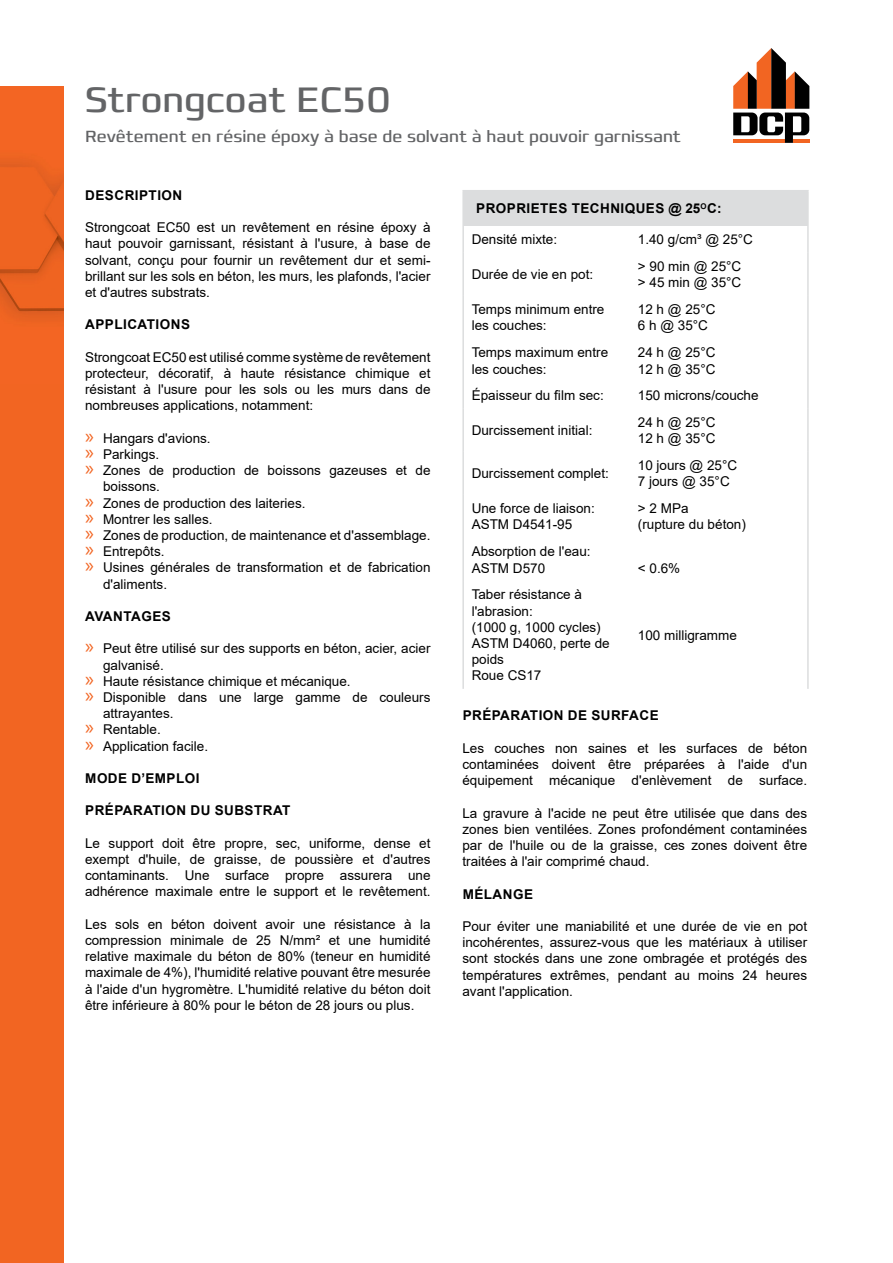
<style>
.page{position:relative;width:893px;height:1263px;background:#fff}
.page>*{position:absolute;margin:0;border:0;box-sizing:border-box;transform-origin:0 0}
.t1{font:36px "Francker CYR";color:#636466}
.t2{font:16.5px "Francker CYR";color:#636466}
.t3{font:13.5px/16.2px "Arial";color:#000}
.t4{font:700 13.5px "Arial";letter-spacing:.035em;color:#000}
.s1{font-family:"Myriad Pro";font-size:21px;color:#f26522}
</style>
<div class="page">
<div style="left:463px;top:191px;width:345px;height:35px;background:#dcddde"></div>
<hr style="left:462px;top:190px;width:167px;height:1px;background:#dcddde">
<hr style="left:462px;top:191px;width:2px;height:35px;background:#dcddde">
<hr style="left:629px;top:190px;width:180px;height:1px;background:#dcddde">
<hr style="left:807px;top:191px;width:2px;height:35px;background:#dcddde">
<hr style="left:462px;top:226px;width:2px;height:27px;background:#dcddde">
<hr style="left:807px;top:226px;width:2px;height:27px;background:#dcddde">
<hr style="left:462px;top:253px;width:2px;height:43px;background:#dcddde">
<hr style="left:807px;top:253px;width:2px;height:43px;background:#dcddde">
<hr style="left:462px;top:296px;width:2px;height:43px;background:#dcddde">
<hr style="left:807px;top:296px;width:2px;height:43px;background:#dcddde">
<hr style="left:462px;top:339px;width:2px;height:43px;background:#dcddde">
<hr style="left:807px;top:339px;width:2px;height:43px;background:#dcddde">
<hr style="left:462px;top:382px;width:2px;height:27px;background:#dcddde">
<hr style="left:807px;top:382px;width:2px;height:27px;background:#dcddde">
<hr style="left:462px;top:409px;width:2px;height:43px;background:#dcddde">
<hr style="left:807px;top:409px;width:2px;height:43px;background:#dcddde">
<hr style="left:462px;top:452px;width:2px;height:43px;background:#dcddde">
<hr style="left:807px;top:452px;width:2px;height:43px;background:#dcddde">
<hr style="left:462px;top:495px;width:2px;height:43px;background:#dcddde">
<hr style="left:807px;top:495px;width:2px;height:43px;background:#dcddde">
<hr style="left:462px;top:538px;width:2px;height:43px;background:#dcddde">
<hr style="left:807px;top:538px;width:2px;height:43px;background:#dcddde">
<hr style="left:462px;top:581px;width:2px;height:108px;background:#dcddde">
<hr style="left:807px;top:581px;width:2px;height:108px;background:#dcddde">
<svg style="left:733px;top:48px;width:76px;height:95px"></svg>
<div style="left:0;top:86px;width:64px;height:1177px;background:#f26522"></div>
<img style="left:0;top:161px;width:64px;height:158px">
<h1 class="t1" style="left:85px;top:77px;width:307px">Strongcoat EC50</h1>
<p class="t2" style="left:85px;top:126px;width:597px">Revêtement en résine époxy à base de solvant à haut pouvoir garnissant</p>
<p class="t4" style="left:85px;top:186px;width:98px">DESCRIPTION</p>
<p class="t3" style="left:85px;top:219px;width:347px;text-align:justify">Strongcoat EC50 est un revêtement en résine époxy à haut pouvoir garnissant, résistant à l'usure, à base de solvant, conçu pour fournir un revêtement dur et semi&shy;brillant sur les sols en béton, les murs, les plafonds, l'acier et d'autres substrats.</p>
<p class="t4" style="left:85px;top:315px;width:106px">APPLICATIONS</p>
<p class="t3" style="left:85px;top:349px;width:347px;text-align:justify">Strongcoat EC50 est utilisé comme système de revêtement protecteur, décoratif, à haute résistance chimique et résistant à l'usure pour les sols ou les murs dans de nombreuses applications, notamment:</p>
<p class="t3" style="left:85px;top:430px;width:127px"><span class="s1">»</span> Hangars d'avions.</p>
<p class="t3" style="left:85px;top:446px;width:76px"><span class="s1">»</span> Parkings.</p>
<p class="t3" style="left:85px;top:462px;width:347px"><span class="s1">»</span> Zones de production de boissons gazeuses et de</p>
<p class="t3" style="left:103px;top:478px;width:59px">boissons.</p>
<p class="t3" style="left:85px;top:495px;width:222px"><span class="s1">»</span> Zones de production des laiteries.</p>
<p class="t3" style="left:85px;top:511px;width:129px"><span class="s1">»</span> Montrer les salles.</p>
<p class="t3" style="left:85px;top:527px;width:347px"><span class="s1">»</span> Zones de production, de maintenance et d'assemblage.</p>
<p class="t3" style="left:85px;top:543px;width:81px"><span class="s1">»</span> Entrepôts.</p>
<p class="t3" style="left:85px;top:559px;width:347px"><span class="s1">»</span> Usines générales de transformation et de fabrication</p>
<p class="t3" style="left:103px;top:576px;width:66px">d'aliments.</p>
<p class="t4" style="left:85px;top:607px;width:87px">AVANTAGES</p>
<p class="t3" style="left:85px;top:640px;width:347px"><span class="s1">»</span> Peut être utilisé sur des supports en béton, acier, acier</p>
<p class="t3" style="left:103px;top:657px;width:62px">galvanisé.</p>
<p class="t3" style="left:85px;top:673px;width:267px"><span class="s1">»</span> Haute résistance chimique et mécanique.</p>
<p class="t3" style="left:85px;top:689px;width:347px"><span class="s1">»</span> Disponible dans une large gamme de couleurs</p>
<p class="t3" style="left:103px;top:705px;width:72px">attrayantes.</p>
<p class="t3" style="left:85px;top:721px;width:77px"><span class="s1">»</span> Rentable.</p>
<p class="t3" style="left:85px;top:738px;width:125px"><span class="s1">»</span> Application facile.</p>
<p class="t4" style="left:85px;top:769px;width:116px">MODE D’EMPLOI</p>
<p class="t4" style="left:85px;top:801px;width:207px">PRÉPARATION DU SUBSTRAT</p>
<p class="t3" style="left:85px;top:835px;width:347px;text-align:justify">Le support doit être propre, sec, uniforme, dense et exempt d'huile, de graisse, de poussière et d'autres contaminants. Une surface propre assurera une adhérence maximale entre le support et le revêtement.</p>
<p class="t3" style="left:85px;top:916px;width:347px;text-align:justify">Les sols en béton doivent avoir une résistance à la compression minimale de 25 N/mm² et une humidité relative maximale du béton de 80% (teneur en humidité maximale de 4%), l'humidité relative pouvant être mesurée à l'aide d'un hygromètre. L'humidité relative du béton doit être inférieure à 80% pour le béton de 28 jours ou plus.</p>
<p class="t4" style="left:476px;top:199px;width:247px">PROPRIETES TECHNIQUES @ 25<sup>O</sup>C:</p>
<p class="t3" style="left:472px;top:231px;width:87px">Densité mixte:</p>
<p class="t3" style="left:638px;top:231px;width:117px">1.40 g/cm³ @ 25°C</p>
<p class="t3" style="left:472px;top:266px;width:123px">Durée de vie en pot:</p>
<p class="t3" style="left:638px;top:258px;width:105px">&gt; 90 min @ 25°C &gt; 45 min @ 35°C</p>
<p class="t3" style="left:472px;top:301px;width:134px">Temps minimum entre les couches:</p>
<p class="t3" style="left:638px;top:301px;width:79px">12 h @ 25°C<br>6 h @ 35°C</p>
<p class="t3" style="left:472px;top:344px;width:138px">Temps maximum entre les couches:</p>
<p class="t3" style="left:638px;top:344px;width:79px">24 h @ 25°C<br>12 h @ 35°C</p>
<p class="t3" style="left:472px;top:387px;width:134px">Épaisseur du film sec:</p>
<p class="t3" style="left:638px;top:387px;width:122px">150 microns/couche</p>
<p class="t3" style="left:472px;top:422px;width:122px">Durcissement initial:</p>
<p class="t3" style="left:638px;top:414px;width:79px">24 h @ 25°C<br>12 h @ 35°C</p>
<p class="t3" style="left:472px;top:465px;width:139px">Durcissement complet:</p>
<p class="t3" style="left:638px;top:457px;width:101px">10 jours @ 25°C<br>7 jours @ 35°C</p>
<p class="t3" style="left:472px;top:500px;width:125px">Une force de liaison:<br>ASTM D4541-95</p>
<p class="t3" style="left:638px;top:500px;width:110px">&gt; 2 MPa<br>(rupture du béton)</p>
<p class="t3" style="left:472px;top:543px;width:120px">Absorption de l'eau:<br>ASTM D570</p>
<p class="t3" style="left:638px;top:560px;width:44px">&lt; 0.6%</p>
<p class="t3" style="left:472px;top:586px;width:140px">Taber résistance à l'abrasion:<br>(1000 g, 1000 cycles)<br>ASTM D4060, perte de poids<br>Roue CS17</p>
<p class="t3" style="left:638px;top:627px;width:101px">100 milligramme</p>
<p class="t4" style="left:463px;top:706px;width:197px">PRÉPARATION DE SURFACE</p>
<p class="t3" style="left:462px;top:740px;width:346px;text-align:justify">Les couches non saines et les surfaces de béton contaminées doivent être préparées à l'aide d'un équipement mécanique d'enlèvement de surface.</p>
<p class="t3" style="left:462px;top:805px;width:346px;text-align:justify">La gravure à l'acide ne peut être utilisée que dans des zones bien ventilées. Zones profondément contaminées par de l'huile ou de la graisse, ces zones doivent être traitées à l'air comprimé chaud.</p>
<p class="t4" style="left:463px;top:884px;width:72px">MÉLANGE</p>
<p class="t3" style="left:462px;top:918px;width:346px;text-align:justify">Pour éviter une maniabilité et une durée de vie en pot incohérentes, assurez-vous que les matériaux à utiliser sont stockés dans une zone ombragée et protégés des températures extrêmes, pendant au moins 24 heures avant l'application.</p>
</div>
